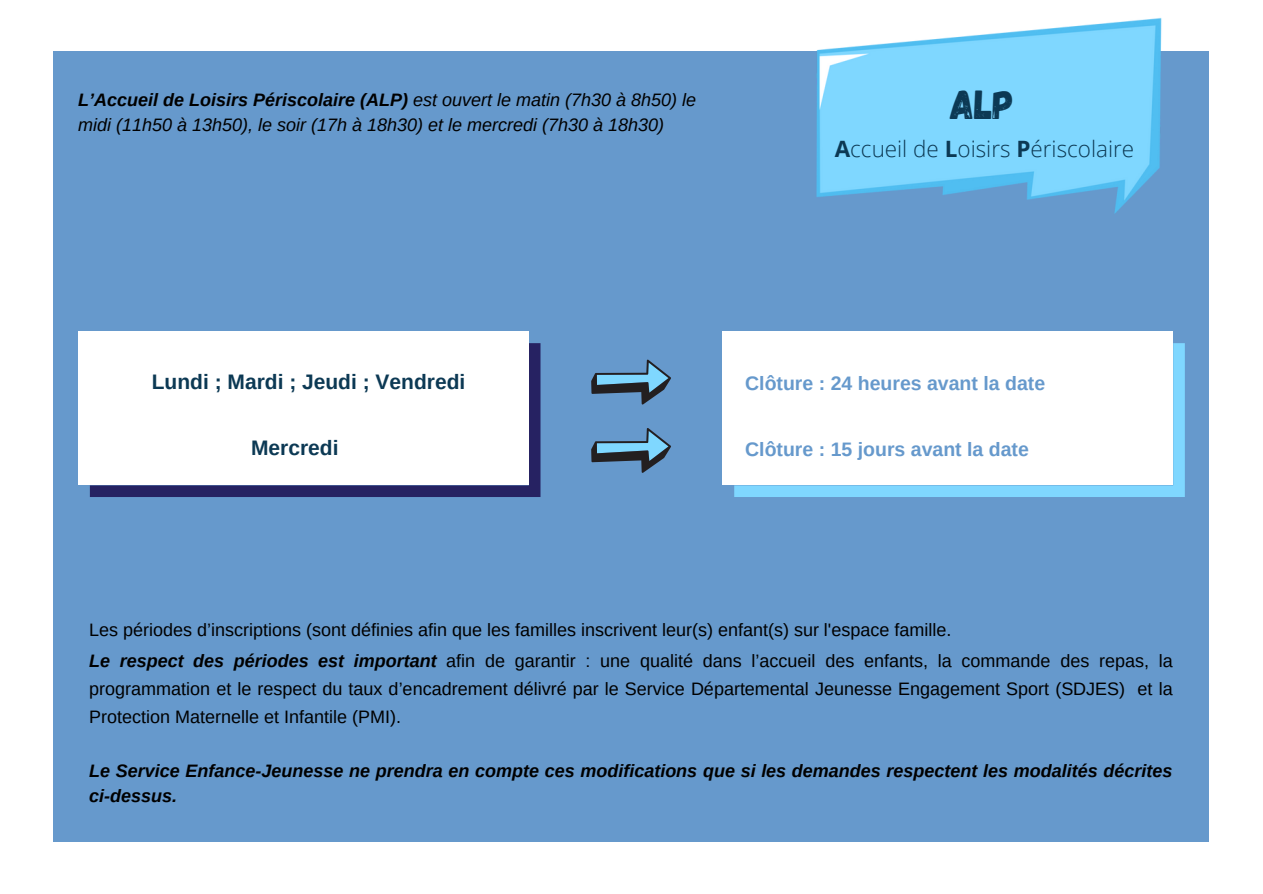
<style>
.page{position:relative;width:1263px;height:894px;background:#fff}
.page>*{position:absolute;margin:0;border:0;box-sizing:border-box;transform-origin:0 0}
.t1{font:40.5px "Gagalin";color:#0c3954}
.t2{font:300 22.5px "Open Sans";color:#0c3954}
.t3{font:700 21px "Arimo";color:#0c3954}
.t4{font:700 19.5px "Arimo";color:#69c}
.t5{font:18px/28px "Arimo";color:#000;text-align:justify}
.t6{font:italic 18px/24.8px "Arimo";color:#000}
.t7{font:italic 700 18px/24.8px "Arimo";color:#000}
.s1{font-weight:700}
.s2{font-weight:700;font-style:italic}
</style>
<div class="page">
<div style="left:53px;top:51px;width:1155px;height:790px;background:#69c"></div>
<img style="left:816px;top:17px;width:346px;height:197px">
<div style="left:90px;top:343px;width:450px;height:154px;background:#262262"></div>
<div style="left:78px;top:331px;width:451px;height:154px;background:#fff"></div>
<svg style="left:734px;top:343px;width:451px;height:154px;fill:#7fd7ff"></svg>
<div style="left:723px;top:331px;width:450px;height:154px;background:#fff"></div>
<svg style="left:591px;top:359px;width:80px;height:45px"></svg>
<svg style="left:591px;top:428px;width:80px;height:45px"></svg>
<p class="t6" style="left:78px;top:87px;width:619px"><span class="s1">L’Accueil de Loisirs Périscolaire (ALP)</span> est ouvert le matin (7h30 à 8h50) le midi (11h50 à 13h50), le soir (17h à 18h30) et le mercredi (7h30 à 18h30)</p>
<p class="t1" style="left:950px;top:78px;width:66px">ALP</p>
<p class="t2" style="left:835px;top:133px;width:301px"><span class="s1">A</span>ccueil de <span class="s1">L</span>oisirs <span class="s1">P</span>ériscolaire</p>
<p class="t3" style="left:152px;top:369px;width:315px">Lundi ; Mardi ; Jeudi ; Vendredi</p>
<p class="t4" style="left:745px;top:372px;width:302px">Clôture : 24 heures avant la date</p>
<p class="t3" style="left:251px;top:436px;width:89px">Mercredi</p>
<p class="t4" style="left:745px;top:438px;width:285px">Clôture : 15 jours avant la date</p>
<p class="t5" style="left:89px;top:615px;width:864px">Les périodes d’inscriptions (sont définies afin que les familles inscrivent leur(s) enfant(s) sur l'espace famille.</p>
<p class="t5" style="left:89px;top:646px;width:1085px"><span class="s2">Le respect des périodes est important</span> afin de garantir : une qualité dans l’accueil des enfants, la commande des repas, la programmation et le respect du taux d’encadrement délivré par le Service Départemental Jeunesse Engagement Sport (SDJES) et la Protection Maternelle et Infantile (PMI).</p>
<p class="t7" style="left:89px;top:758px;width:1085px">Le Service Enfance-Jeunesse ne prendra en compte ces modifications que si les demandes respectent les modalités décrites ci-dessus.</p>
</div>
